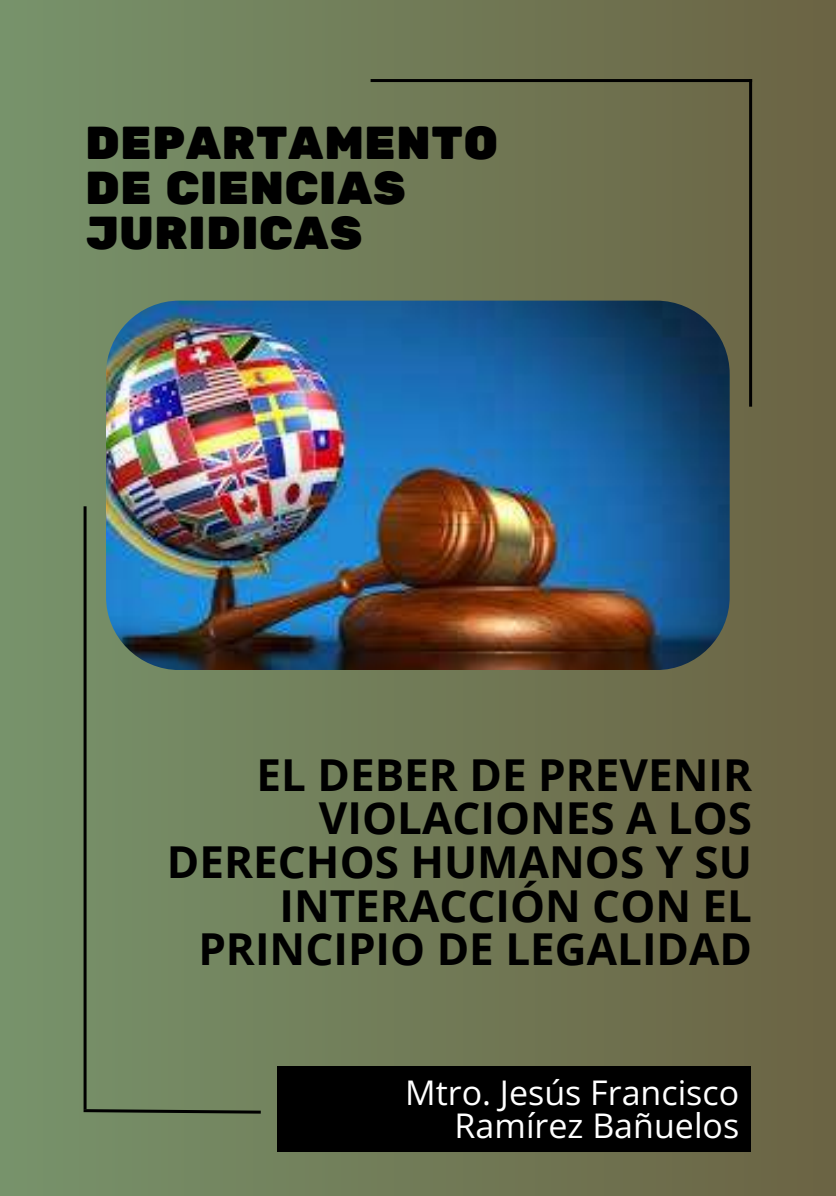
<style>
.page{position:relative;width:836px;height:1196px;background:#fff}
.page>*{position:absolute;margin:0;border:0;box-sizing:border-box;transform-origin:0 0}
.t1{font:46px/45px "Rubik One";color:#000}
.t2{font:700 44px/43.6px "Open Sans";color:#000;text-align:right}
.t3{font:34px/33px "Open Sans";color:#fff;text-align:right}
</style>
<div class="page">
<div style="left:0;top:0;width:835px;height:1195px;background:linear-gradient(to right,#77936b,#6b6343)"></div>
<hr style="left:370px;top:79px;width:382px;height:3px;background:#000">
<hr style="left:749px;top:79px;width:3px;height:327px;background:#000">
<svg style="left:80px;top:1107px;width:184px;height:8px"></svg>
<hr style="left:84px;top:506px;width:3px;height:603px;background:#000">
<img style="left:106px;top:300px;width:623px;height:369px;border-radius:73px">
<div style="left:277px;top:1066px;width:473px;height:85px;background:#000"></div>
<p class="t1" style="left:85px;top:122px;width:415px">DEPARTAMENTO<br>DE CIENCIAS<br>JURIDICAS</p>
<p class="t2" style="left:167px;top:752px;width:586px">EL DEBER DE PREVENIR<br>VIOLACIONES A LOS<br>DERECHOS HUMANOS Y SU<br>INTERACCIÓN CON EL<br>PRINCIPIO DE LEGALIDAD</p>
<p class="t3" style="left:405px;top:1074px;width:335px">Mtro. Jesús Francisco<br>Ramírez Bañuelos</p>
</div>
